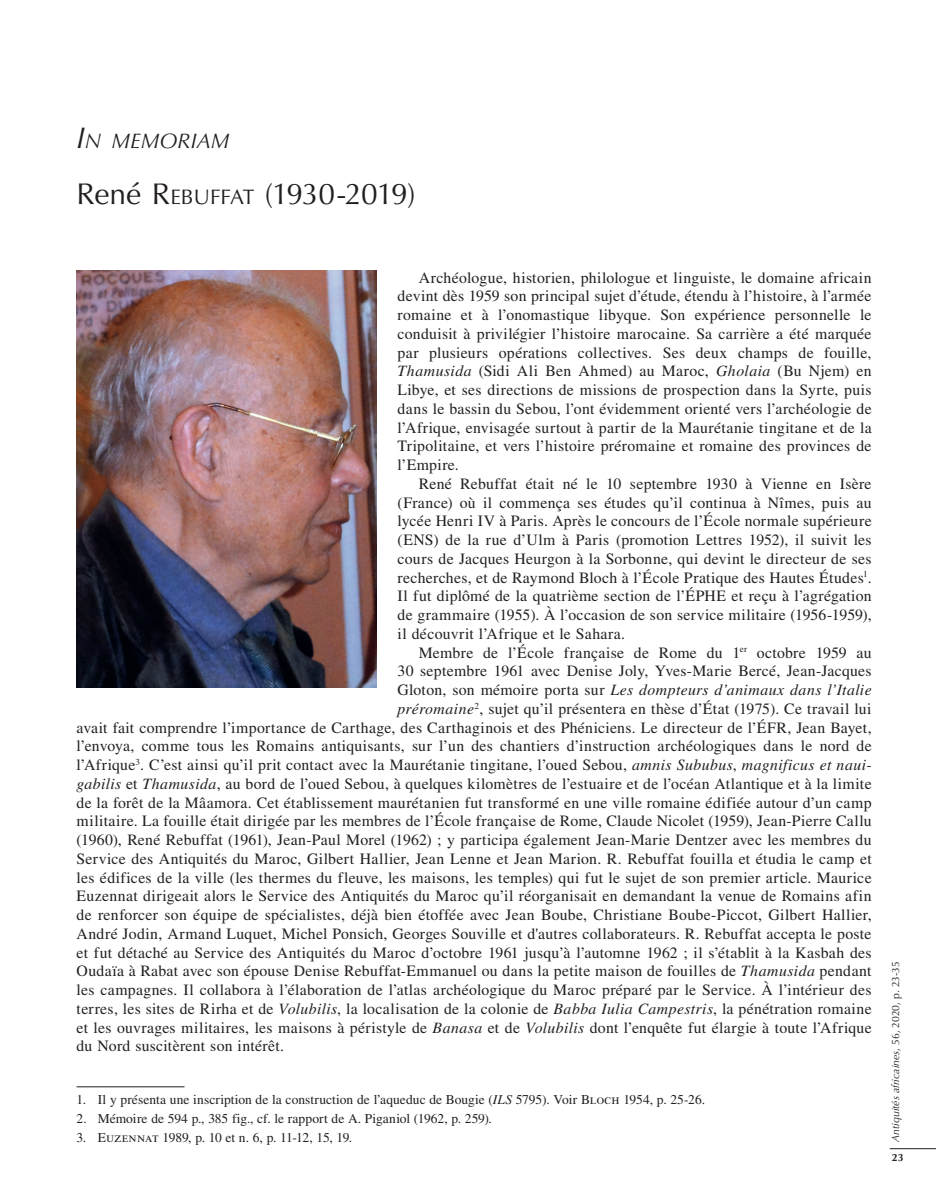
<style>
.page{position:relative;width:936px;height:1191px;background:#fff}
.page>*{position:absolute;margin:0;border:0;box-sizing:border-box;transform-origin:0 0}
.t1{font:30px "Optima LT Std";letter-spacing:-.035em;color:#231f20}
.t2{font:italic 21px "Optima LT Std";letter-spacing:.01em;color:#231f20}
.t3{font:15.75px/18.8px "Times LT Std";letter-spacing:.02em;color:#231f20;text-align:justify}
.t4{font:italic 15.75px "Times LT Std";letter-spacing:.03em;color:#231f20}
.t5{font:13.5px "Times LT Std";letter-spacing:-.005em;color:#231f20}
.t6{font:italic 10.5px "Optima LT Std";letter-spacing:.005em;color:#231f20}
.t7{font:700 10.5px "Optima LT Std";color:#231f20}
.s1{font-size:30px}
.s2{font-style:inherit}
.s3{font-size:21px}
.s4{font-style:italic}
.s5{font-style:normal}
</style>
<div class="page">
<hr style="left:77px;top:1086px;width:108px;height:1px;background:#231f20">
<img style="left:77px;top:270px;width:299px;height:417px">
<hr style="left:890px;top:1148px;width:46px;height:1px;background:#231f20">
<h2 class="t2" style="left:77px;top:129px;width:155px"><span class="s1">I</span>N MEMORIAM</h2>
<h1 class="t1" style="left:77px;top:177px;width:341px"><span class="s2">René</span> R<span class="s3">EBUFFAT</span> (1930-2019)</h1>
<p class="t3" style="left:398px;top:270px;width:476px;text-indent:21px">Archéologue, historien, philologue et linguiste, le domaine africain devint dès 1959 son principal sujet d’étude, étendu à l’histoire, à l’armée romaine et à l’onomastique libyque. Son expérience personnelle le conduisit à privilégier l’histoire marocaine. Sa carrière a été marquée par plusieurs opérations collectives. Ses deux champs de fouille, <span class="s4">Thamusida</span> (Sidi Ali Ben Ahmed) au Maroc, <span class="s4">Gholaia</span> (Bu Njem) en Libye, et ses directions de missions de prospection dans la Syrte, puis dans le bassin du Sebou, l’ont évidemment orienté vers l’archéologie de l’Afrique, envisagée surtout à partir de la Maurétanie tingitane et de la Tripolitaine, et vers l’histoire préromaine et romaine des provinces de l’Empire.</p>
<p class="t3" style="left:398px;top:476px;width:476px;text-indent:21px">René Rebuffat était né le 10 septembre 1930 à Vienne en Isère (France) où il commença ses études qu’il continua à Nîmes, puis au lycée Henri IV à Paris. Après le concours de l’École normale supérieure (ENS) de la rue d’Ulm à Paris (promotion Lettres 1952), il suivit les cours de Jacques Heurgon à la Sorbonne, qui devint le directeur de ses recherches, et de Raymond Bloch à l’École Pratique des Hautes Études<sup>1</sup>.<br>Il fut diplômé de la quatrième section de l’ÉPHE et reçu à l’agrégation de grammaire (1955). À l’occasion de son service militaire (1956-1959), il découvrit l’Afrique et le Sahara.</p>
<p class="t3" style="left:419px;top:645px;width:454px">Membre de l’École française de Rome du 1<sup>er</sup> octobre 1959 au</p>
<p class="t3" style="left:398px;top:663px;width:476px">30 septembre 1961 avec Denise Joly, Yves-Marie Bercé, Jean-Jacques</p>
<p class="t4" style="left:398px;top:684px;width:476px"><span class="s5">Gloton, son mémoire porta sur</span> Les dompteurs d’animaux dans l’Italie</p>
<p class="t3" style="left:398px;top:701px;width:476px"><span class="s4">préromaine</span><sup>2</sup>, sujet qu’il présentera en thèse d’État (1975). Ce travail lui</p>
<p class="t3" style="left:77px;top:720px;width:797px">avait fait comprendre l’importance de Carthage, des Carthaginois et des Phéniciens. Le directeur de l’ÉFR, Jean Bayet,</p>
<p class="t3" style="left:77px;top:738px;width:797px">l’envoya, comme tous les Romains antiquisants, sur l’un des chantiers d’instruction archéologiques dans le nord de</p>
<p class="t3" style="left:77px;top:757px;width:797px">l’Afrique<sup>3</sup>. C’est ainsi qu’il prit contact avec la Maurétanie tingitane, l’oued Sebou, <span class="s4">amnis Sububus</span>, <span class="s4">magnificus et naui-</span></p>
<p class="t3" style="left:77px;top:776px;width:797px"><span class="s4">gabilis</span> et <span class="s4">Thamusida</span>, au bord de l’oued Sebou, à quelques kilomètres de l’estuaire et de l’océan Atlantique et à la limite</p>
<p class="t3" style="left:77px;top:795px;width:796px">de la forêt de la Mâamora. Cet établissement maurétanien fut transformé en une ville romaine édifiée autour d’un camp</p>
<p class="t3" style="left:77px;top:813px;width:797px">militaire. La fouille était dirigée par les membres de l’École française de Rome, Claude Nicolet (1959), Jean-Pierre Callu</p>
<p class="t3" style="left:77px;top:832px;width:797px">(1960), René Rebuffat (1961), Jean-Paul Morel (1962) ; y participa également Jean-Marie Dentzer avec les membres du</p>
<p class="t3" style="left:77px;top:851px;width:797px">Service des Antiquités du Maroc, Gilbert Hallier, Jean Lenne et Jean Marion. R. Rebuffat fouilla et étudia le camp et</p>
<p class="t3" style="left:77px;top:870px;width:797px">les édifices de la ville (les thermes du fleuve, les maisons, les temples) qui fut le sujet de son premier article. Maurice</p>
<p class="t3" style="left:77px;top:888px;width:797px">Euzennat dirigeait alors le Service des Antiquités du Maroc qu’il réorganisait en demandant la venue de Romains afin</p>
<p class="t3" style="left:77px;top:907px;width:797px">de renforcer son équipe de spécialistes, déjà bien étoffée avec Jean Boube, Christiane Boube-Piccot, Gilbert Hallier,</p>
<p class="t3" style="left:77px;top:926px;width:797px">André Jodin, Armand Luquet, Michel Ponsich, Georges Souville et d'autres collaborateurs. R. Rebuffat accepta le poste</p>
<p class="t3" style="left:77px;top:945px;width:797px">et fut détaché au Service des Antiquités du Maroc d’octobre 1961 jusqu’à l’automne 1962 ; il s’établit à la Kasbah des</p>
<p class="t3" style="left:77px;top:963px;width:797px">Oudaïa à Rabat avec son épouse Denise Rebuffat-Emmanuel ou dans la petite maison de fouilles de <span class="s4">Thamusida</span> pendant</p>
<p class="t3" style="left:77px;top:982px;width:796px">les campagnes. Il collabora à l’élaboration de l’atlas archéologique du Maroc préparé par le Service. À l’intérieur des</p>
<p class="t3" style="left:77px;top:1001px;width:797px">terres, les sites de Rirha et de <span class="s4">Volubilis</span>, la localisation de la colonie de <span class="s4">Babba Iulia Campestris</span>, la pénétration romaine</p>
<p class="t3" style="left:77px;top:1020px;width:797px">et les ouvrages militaires, les maisons à péristyle de <span class="s4">Banasa</span> et de <span class="s4">Volubilis</span> dont l’enquête fut élargie à toute l’Afrique</p>
<p class="t3" style="left:77px;top:1038px;width:209px">du Nord suscitèrent son intérêt.</p>
<p class="t5" style="left:77px;top:1094px;width:630px">1. Il y présenta une inscription de la construction de l’aqueduc de Bougie (<span class="s4">ILS</span> 5795). Voir Bloch 1954, p. 25-26.</p>
<p class="t5" style="left:77px;top:1113px;width:417px">2. Mémoire de 594 p., 385 fig., cf. le rapport de A. Piganiol (1962, p. 259).</p>
<p class="t5" style="left:77px;top:1132px;width:277px">3. Euzennat 1989, p. 10 et n. 6, p. 11-12, 15, 19.</p>
<p class="t6" style="left:889px;top:1142px;width:182px;rotate:-90deg">Antiquités africaines<span class="s5">, 56, 2020, p. 23-35</span></p>
<p class="t7" style="left:892px;top:1151px;width:13px">23</p>
</div>
